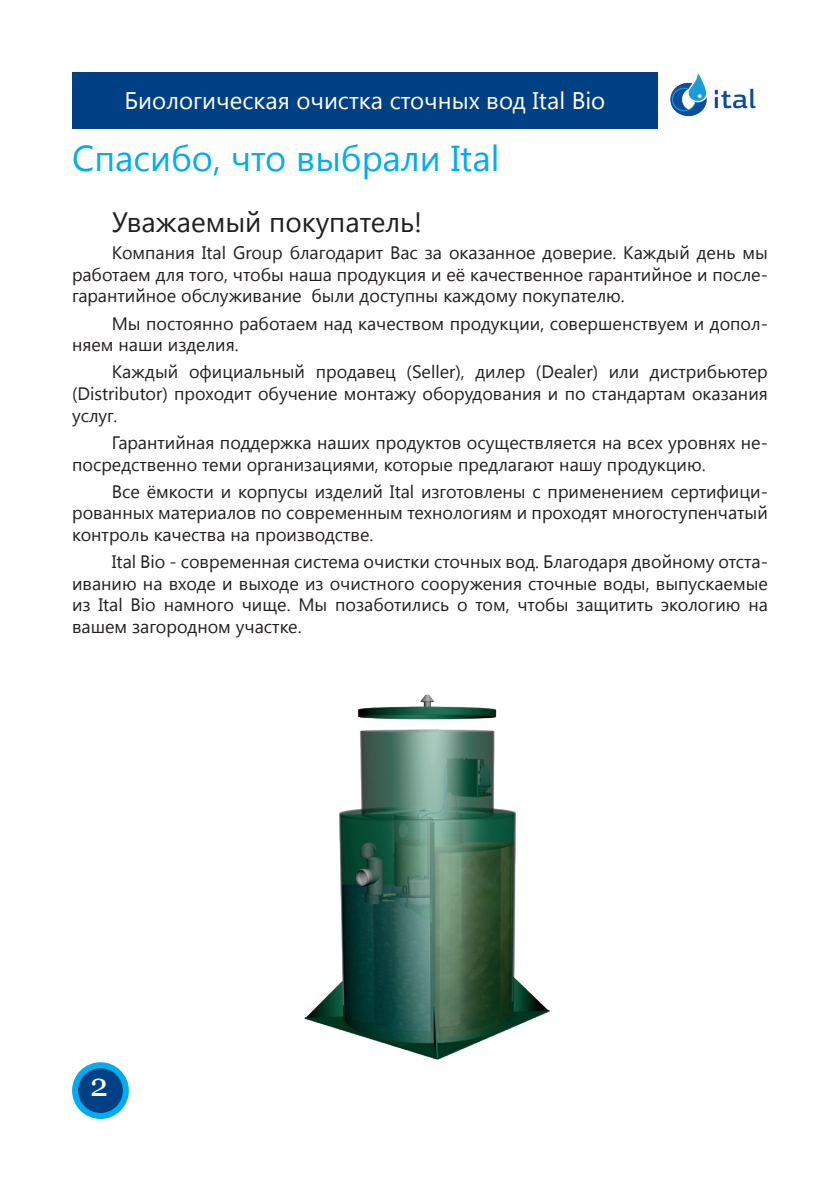
<style>
.page{position:relative;width:840px;height:1191px;background:#fff}
.page>*{position:absolute;margin:0;border:0;box-sizing:border-box;transform-origin:0 0}
.t1{font:36px "Segoe UI";color:#00aeef}
.t2{font:32px "Georgia";color:#fff}
.t3{font:28px "Segoe UI";color:#231f20}
.t4{font:24px "Segoe UI";color:#fff}
.t5{font:18px/21.6px "Segoe UI";color:#231f20;text-align:justify}
</style>
<div class="page">
<div style="left:75px;top:1065px;width:51px;height:51px;background:#014084;border-radius:50%"></div>
<div style="left:72px;top:1062px;width:57px;height:57px;border:6px solid #00aeef;border-radius:50%"></div>
<img style="left:670px;top:73px;width:86px;height:44px">
<div style="left:72px;top:72px;width:585px;height:57px;background:#014084"></div>
<img style="left:304px;top:694px;width:245px;height:365px">
<h3 class="t4" style="left:124px;top:84px;width:482px">Биологическая очистка сточных вод Ital Bio</h3>
<h1 class="t1" style="left:72px;top:133px;width:428px">Спасибо, что выбрали Ital</h1>
<h3 class="t3" style="left:112px;top:202px;width:312px">Уважаемый покупатель!</h3>
<p class="t5" style="left:72px;top:241px;width:697px;text-indent:40px">Компания Ital Group благодарит Вас за оказанное доверие. Каждый день мы работаем для того, чтобы наша продукция и её качественное гарантийное и после&shy;гарантийное обслуживание были доступны каждому покупателю.</p>
<p class="t5" style="left:72px;top:311px;width:697px;text-indent:40px">Мы постоянно работаем над качеством продукции, совершенствуем и допол&shy;няем наши изделия.</p>
<p class="t5" style="left:72px;top:360px;width:697px;text-indent:40px">Каждый официальный продавец (Seller), дилер (Dealer) или дистрибьютер (Distributor) проходит обучение монтажу оборудования и по стандартам оказания услуг.</p>
<p class="t5" style="left:72px;top:431px;width:697px;text-indent:40px">Гарантийная поддержка наших продуктов осуществляется на всех уровнях не&shy;посредственно теми организациями, которые предлагают нашу продукцию.</p>
<p class="t5" style="left:72px;top:480px;width:697px;text-indent:40px">Все ёмкости и корпусы изделий Ital изготовлены с применением сертифици&shy;рованных материалов по современным технологиям и проходят многоступенчатый контроль качества на производстве.</p>
<p class="t5" style="left:72px;top:550px;width:697px;text-indent:40px">Ital Bio - современная система очистки сточных вод. Благодаря двойному отста&shy;иванию на входе и выходе из очистного сооружения сточные воды, выпускаемые из Ital Bio намного чище. Мы позаботились о том, чтобы защитить экологию на вашем загородном участке.</p>
<h2 class="t2" style="left:90px;top:1066px;width:19px">2</h2>
</div>
